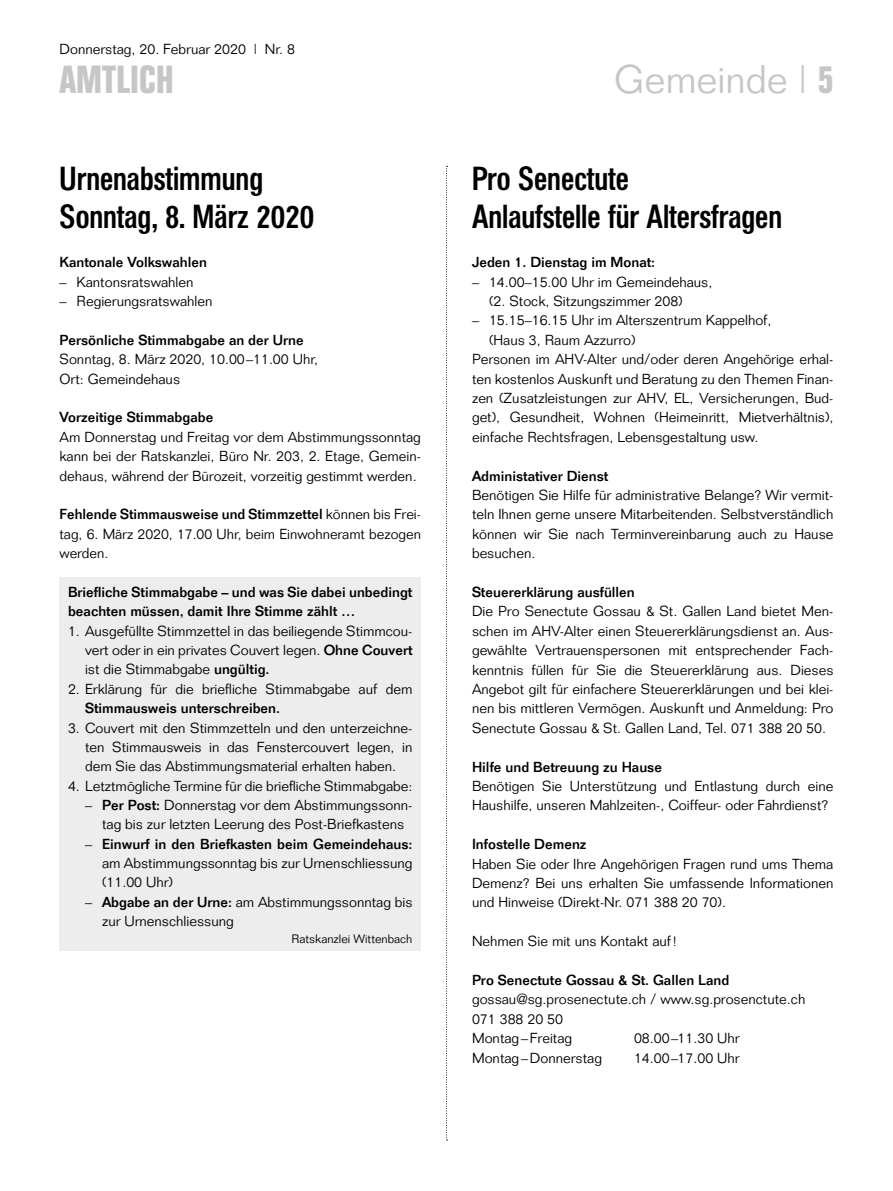
<style>
.page{position:relative;width:893px;height:1191px;background:#fff}
.page>*{position:absolute;margin:0;border:0;box-sizing:border-box;transform-origin:0 0}
.t1{font:300 39px "Folio";color:#c6c6c6}
.t2{font:700 39px "Folio Condensed BQ";letter-spacing:.015em;color:#c6c6c6}
.t3{font:500 33px/38.7px "Folio Condensed BQ";color:#000}
.t4{font:300 14.25px/19.4px "Folio";color:#000;text-align:justify}
.t5{font:500 14.25px/19.4px "Folio";color:#000}
.t6{font:300 12px "Folio";color:#000}
.s1{font-family:"Folio Condensed BQ";font-weight:700}
.s2{font-weight:500}
</style>
<div class="page">
<svg style="left:446px;top:166px;width:1px;height:974px"></svg>
<div style="left:60px;top:577px;width:361px;height:374px;background:#ededed"></div>
<p class="t4" style="left:60px;top:39px;width:237px">Donnerstag, 20. Februar 2020 | Nr. 8</p>
<h1 class="t2" style="left:60px;top:58px;width:116px">AMTLICH</h1>
<h1 class="t1" style="left:614px;top:56px;width:221px">Gemeinde | <span class="s1">5</span></h1>
<h2 class="t3" style="left:60px;top:160px;width:256px">Urnenabstimmung<br>Sonntag, 8. März 2020</h2>
<p class="t5" style="left:60px;top:252px;width:149px">Kantonale Volkswahlen</p>
<p class="t4" style="left:60px;top:272px;width:135px">– Kantonsratswahlen</p>
<p class="t4" style="left:60px;top:291px;width:154px">– Regierungsratswahlen</p>
<p class="t5" style="left:60px;top:330px;width:246px">Persönliche Stimmabgabe an der Urne</p>
<p class="t4" style="left:60px;top:349px;width:260px">Sonntag, 8. März 2020, 10.00–11.00 Uhr,<br>Ort: Gemeindehaus</p>
<p class="t5" style="left:60px;top:407px;width:155px">Vorzeitige Stimmabgabe</p>
<p class="t4" style="left:60px;top:427px;width:363px">Am Donnerstag und Freitag vor dem Abstimmungssonntag kann bei der Ratskanzlei, Büro Nr. 203, 2. Etage, Gemein&shy;dehaus, während der Bürozeit, vorzeitig gestimmt werden.</p>
<p class="t4" style="left:60px;top:504px;width:363px"><span class="s2">Fehlende Stimmausweise und Stimmzettel</span> können bis Frei&shy;tag, 6. März 2020, 17.00 Uhr, beim Einwohneramt bezogen werden.</p>
<p class="t5" style="left:68px;top:582px;width:346px">Briefliche Stimmabgabe – und was Sie dabei unbedingt beachten müssen, damit Ihre Stimme zählt …</p>
<p class="t4" style="left:85px;top:621px;width:329px;text-indent:-17px">1. Ausgefüllte Stimmzettel in das beiliegende Stimmcou&shy;vert oder in ein privates Couvert legen. <span class="s2">Ohne Couvert </span>ist die Stimmabgabe <span class="s2">ungültig.</span></p>
<p class="t4" style="left:68px;top:679px;width:346px">2. Erklärung für die briefliche Stimmabgabe auf dem</p>
<p class="t5" style="left:85px;top:698px;width:197px">Stimmausweis unterschreiben.</p>
<p class="t4" style="left:85px;top:718px;width:329px;text-indent:-17px">3. Couvert mit den Stimmzetteln und den unterzeichne&shy;ten Stimmausweis in das Fenstercouvert legen, in dem Sie das Abstimmungsmaterial erhalten haben.</p>
<p class="t4" style="left:68px;top:776px;width:346px">4. Letztmögliche Termine für die briefliche Stimmabgabe:</p>
<p class="t4" style="left:102px;top:795px;width:312px;text-indent:-17px">– <span class="s2">Per Post:</span> Donnerstag vor dem Abstimmungssonn&shy;tag bis zur letzten Leerung des Post-Briefkastens</p>
<p class="t4" style="left:102px;top:834px;width:312px;text-indent:-17px">– <span class="s2">Einwurf in den Briefkasten beim Gemeindehaus: </span>am Abstimmungssonntag bis zur Urnenschliessung (11.00 Uhr)</p>
<p class="t4" style="left:102px;top:892px;width:312px;text-indent:-17px">– <span class="s2">Abgabe an der Urne:</span> am Abstimmungssonntag bis zur Urnenschliessung</p>
<p class="t6" style="left:292px;top:931px;width:122px">Ratskanzlei Wittenbach</p>
<h2 class="t3" style="left:472px;top:160px;width:312px">Pro Senectute<br>Anlaufstelle für Altersfragen</h2>
<p class="t5" style="left:472px;top:252px;width:185px">Jeden 1. Dienstag im Monat:</p>
<p class="t4" style="left:489px;top:272px;width:225px;text-indent:-17px">– 14.00–15.00 Uhr im Gemeindehaus, (2. Stock, Sitzungszimmer 208)</p>
<p class="t4" style="left:472px;top:311px;width:301px">– 15.15–16.15 Uhr im Alterszentrum Kappelhof,</p>
<p class="t4" style="left:489px;top:330px;width:148px">(Haus 3, Raum Azzurro)</p>
<p class="t4" style="left:472px;top:349px;width:363px">Personen im AHV-Alter und/oder deren Angehörige erhal-</p>
<p class="t4" style="left:472px;top:369px;width:363px">ten kostenlos Auskunft und Beratung zu den Themen Finan-</p>
<p class="t4" style="left:472px;top:388px;width:363px">zen (Zusatzleistungen zur AHV, EL, Versicherungen, Bud-</p>
<p class="t4" style="left:472px;top:408px;width:363px">get), Gesundheit, Wohnen (Heimeinritt, Mietverhältnis),</p>
<p class="t4" style="left:472px;top:427px;width:288px">einfache Rechtsfragen, Lebensgestaltung usw.</p>
<p class="t5" style="left:472px;top:466px;width:138px">Administativer Dienst</p>
<p class="t4" style="left:472px;top:485px;width:363px">Benötigen Sie Hilfe für administrative Belange? Wir vermit&shy;teln Ihnen gerne unsere Mitarbeitenden. Selbstverständlich können wir Sie nach Terminvereinbarung auch zu Hause besuchen.</p>
<p class="t5" style="left:472px;top:582px;width:164px">Steuererklärung ausfüllen</p>
<p class="t4" style="left:472px;top:601px;width:363px">Die Pro Senectute Gossau &amp; St. Gallen Land bietet Men&shy;schen im AHV-Alter einen Steuererklärungsdienst an. Aus&shy;gewählte Vertrauenspersonen mit entsprechender Fach&shy;kenntnis füllen für Sie die Steuererklärung aus. Dieses Angebot gilt für einfachere Steuererklärungen und bei klei&shy;nen bis mittleren Vermögen. Auskunft und Anmeldung: Pro Senectute Gossau &amp; St. Gallen Land, Tel. 071 388 20 50.</p>
<p class="t5" style="left:472px;top:756px;width:192px">Hilfe und Betreuung zu Hause</p>
<p class="t4" style="left:472px;top:776px;width:363px">Benötigen Sie Unterstützung und Entlastung durch eine<br>Haushilfe, unseren Mahlzeiten-, Coiffeur- oder Fahrdienst?</p>
<p class="t5" style="left:472px;top:834px;width:116px">Infostelle Demenz</p>
<p class="t4" style="left:472px;top:854px;width:363px">Haben Sie oder Ihre Angehörigen Fragen rund ums Thema Demenz? Bei uns erhalten Sie umfassende Informationen und Hinweise (Direkt-Nr. 071 388 20 70).</p>
<p class="t4" style="left:472px;top:931px;width:206px">Nehmen Sie mit uns Kontakt auf!</p>
<p class="t5" style="left:472px;top:970px;width:259px">Pro Senectute Gossau &amp; St. Gallen Land</p>
<p class="t4" style="left:472px;top:989px;width:335px;text-align:left">gossau@sg.prosenectute.ch / www.sg.prosenctute.ch<br>071 388 20 50<br>Montag–Freitag</p>
<p class="t4" style="left:634px;top:1028px;width:107px">08.00–11.30 Uhr</p>
<p class="t4" style="left:472px;top:1047px;width:132px">Montag–Donnerstag</p>
<p class="t4" style="left:634px;top:1047px;width:107px">14.00–17.00 Uhr</p>
</div>
